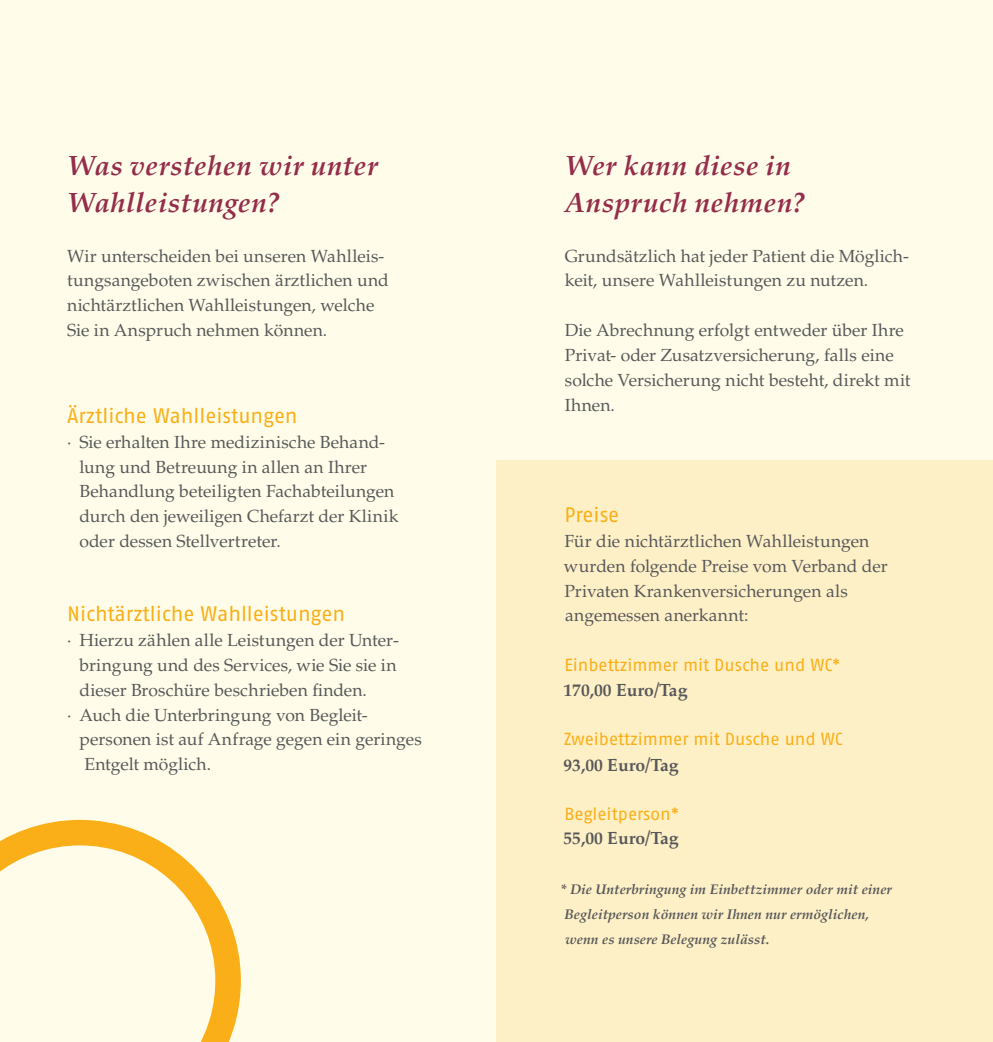
<style>
.page{position:relative;width:993px;height:1042px;background:#fff}
.page>*{position:absolute;margin:0;border:0;box-sizing:border-box;transform-origin:0 0}
.t1{font:italic 700 28px/37.3px "Palatino LT Std";letter-spacing:.015em;color:#942d4a}
.t2{font:21px "Fago Pro";color:#faaf18}
.t3{font:17.5px/24.8px "Palatino LT Std";letter-spacing:.005em;color:#57585a}
.t4{font:17.5px "Fago Pro";color:#faaf18}
.t5{font:700 17.5px "Palatino";color:#57585a}
.t6{font:700 17.5px "Palatino LT Std";color:#57585a}
.t7{font:italic 700 14px/24.8px "Palatino LT Std";color:#57585a}
</style>
<div class="page">
<div style="left:0;top:0;width:510px;height:1042px;background:#fffde9"></div>
<svg style="left:0;top:820px;width:241px;height:222px"></svg>
<div style="left:481px;top:0;width:511px;height:1042px;background:#fffde9"></div>
<div style="left:496px;top:460px;width:496px;height:582px;background:#fef0c6"></div>
<h1 class="t1" style="left:67px;top:147px;width:312px">Was verstehen wir unter<br>Wahlleistungen?</h1>
<p class="t3" style="left:67px;top:244px;width:323px">Wir unterscheiden bei unseren Wahlleis&shy;tungsangeboten zwischen ärztlichen und nichtärztlichen Wahlleistungen, welche Sie in Anspruch nehmen können.</p>
<p class="t2" style="left:67px;top:403px;width:232px">Ärztliche Wahlleistungen</p>
<p class="t3" style="left:79px;top:430px;width:320px;text-indent:-12px">· Sie erhalten Ihre medizinische Behand&shy;lung und Betreuung in allen an Ihrer Behandlung beteiligten Fachabteilungen durch den jeweiligen Chefarzt der Klinik oder dessen Stellvertreter.</p>
<p class="t2" style="left:67px;top:601px;width:279px">Nichtärztliche Wahlleistungen</p>
<p class="t3" style="left:67px;top:628px;width:333px">· Hierzu zählen alle Leistungen der Unter-</p>
<p class="t3" style="left:79px;top:653px;width:318px">bringung und des Services, wie Sie sie in</p>
<p class="t3" style="left:79px;top:678px;width:289px">dieser Broschüre beschrieben finden.</p>
<p class="t3" style="left:67px;top:702px;width:302px">· Auch die Unterbringung von Begleit-</p>
<p class="t3" style="left:79px;top:727px;width:344px">personen ist auf Anfrage gegen ein geringes</p>
<p class="t3" style="left:85px;top:752px;width:128px">Entgelt möglich.</p>
<h1 class="t1" style="left:564px;top:147px;width:241px">Wer kann diese in<br>Anspruch nehmen?</h1>
<p class="t3" style="left:564px;top:244px;width:345px">Grundsätzlich hat jeder Patient die Möglich&shy;keit, unsere Wahlleistungen zu nutzen.</p>
<p class="t3" style="left:564px;top:318px;width:347px">Die Abrechnung erfolgt entweder über Ihre Privat- oder Zusatzversicherung, falls eine solche Versicherung nicht besteht, direkt mit Ihnen.</p>
<p class="t2" style="left:564px;top:502px;width:56px">Preise</p>
<p class="t3" style="left:563px;top:529px;width:325px">Für die nichtärztlichen Wahlleistungen wurden folgende Preise vom Verband der Privaten Krankenversicherungen als angemessen anerkannt:</p>
<p class="t4" style="left:564px;top:654px;width:277px">Einbettzimmer mit Dusche und WC*</p>
<p class="t6" style="left:572px;top:679px;width:10px">5</p>
<p class="t4" style="left:563px;top:729px;width:280px">Zweibettzimmer mit Dusche und WC</p>
<p class="t6" style="left:564px;top:754px;width:19px">75</p>
<p class="t4" style="left:564px;top:803px;width:116px">Begleitperson*</p>
<p class="t6" style="left:564px;top:828px;width:10px">4</p>
<p class="t7" style="left:560px;top:877px;width:333px">* Die Unterbringung im Einbettzimmer oder mit einer<br>Begleitperson können wir Ihnen nur ermöglichen, wenn es unsere Belegung zulässt.</p>
<p class="t5" style="left:563px;top:675px;width:125px">170,00 Euro/Tag</p>
<p class="t5" style="left:563px;top:750px;width:117px">93,00 Euro/Tag</p>
<p class="t5" style="left:563px;top:823px;width:117px">55,00 Euro/Tag</p>
</div>
